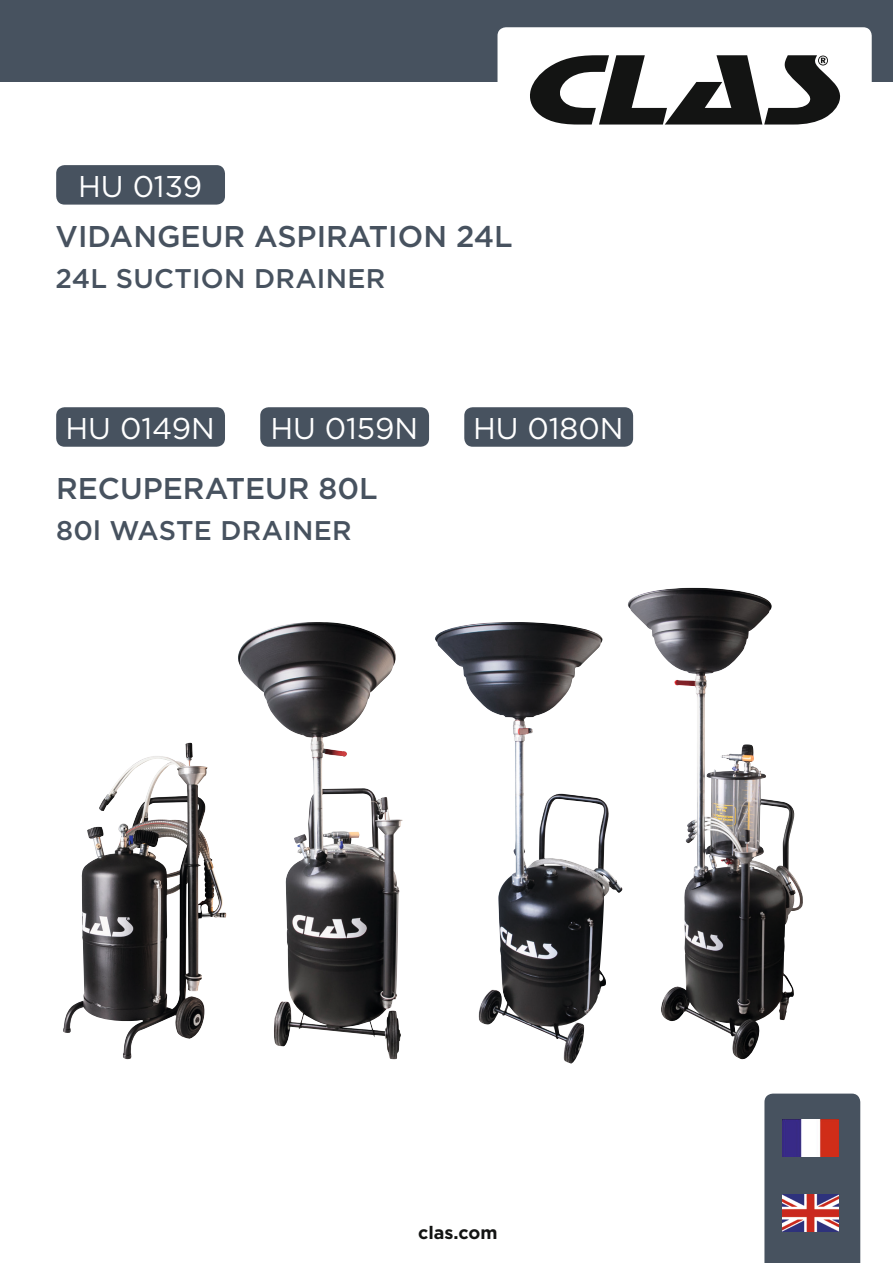
<style>
.page{position:relative;width:893px;height:1263px;background:#fff}
.page>*{position:absolute;margin:0;border:0;box-sizing:border-box;transform-origin:0 0}
.t1{font:500 30px "Gotham";color:#47525f}
.t2{font:30px "Gotham";color:#fff}
.t3{font:500 27px "Gotham";letter-spacing:.01em;color:#47525f}
.t4{font:700 18px "Gotham";color:#131413}
</style>
<div class="page">
<div style="left:764px;top:1093px;width:96px;height:170px;background:#47525f"></div>
<div style="left:0;top:0;width:893px;height:82px;background:#47525f"></div>
<img style="left:782px;top:1119px;width:57px;height:37px">
<img style="left:782px;top:1194px;width:57px;height:37px">
<img style="left:63px;top:743px;width:163px;height:316px">
<img style="left:435px;top:622px;width:188px;height:441px">
<div style="left:56px;top:165px;width:169px;height:40px;background:#47525f;border-radius:9px"></div>
<div style="left:56px;top:407px;width:169px;height:40px;background:#47525f;border-radius:9px"></div>
<div style="left:260px;top:407px;width:169px;height:40px;background:#47525f;border-radius:9px"></div>
<div style="left:464px;top:407px;width:169px;height:40px;background:#47525f;border-radius:9px"></div>
<div style="left:497px;top:27px;width:375px;height:70px;background:#fff;border-radius:9px"></div>
<svg style="left:530px;top:55px;width:311px;height:70px"></svg>
<img style="left:238px;top:646px;width:165px;height:413px">
<img style="left:628px;top:588px;width:175px;height:471px">
<p class="t2" style="left:78px;top:167px;width:126px">HU 0139</p>
<p class="t1" style="left:56px;top:217px;width:459px">VIDANGEUR ASPIRATION 24L</p>
<p class="t3" style="left:56px;top:261px;width:331px">24L SUCTION DRAINER</p>
<p class="t2" style="left:65px;top:409px;width:151px">HU 0149N</p>
<p class="t2" style="left:270px;top:409px;width:149px">HU 0159N</p>
<p class="t2" style="left:473px;top:409px;width:152px">HU 0180N</p>
<p class="t1" style="left:56px;top:469px;width:323px">RECUPERATEUR 80L</p>
<p class="t3" style="left:56px;top:513px;width:297px">80l WASTE DRAINER</p>
<p class="t4" style="left:418px;top:1220px;width:81px">clas.com</p>
</div>
